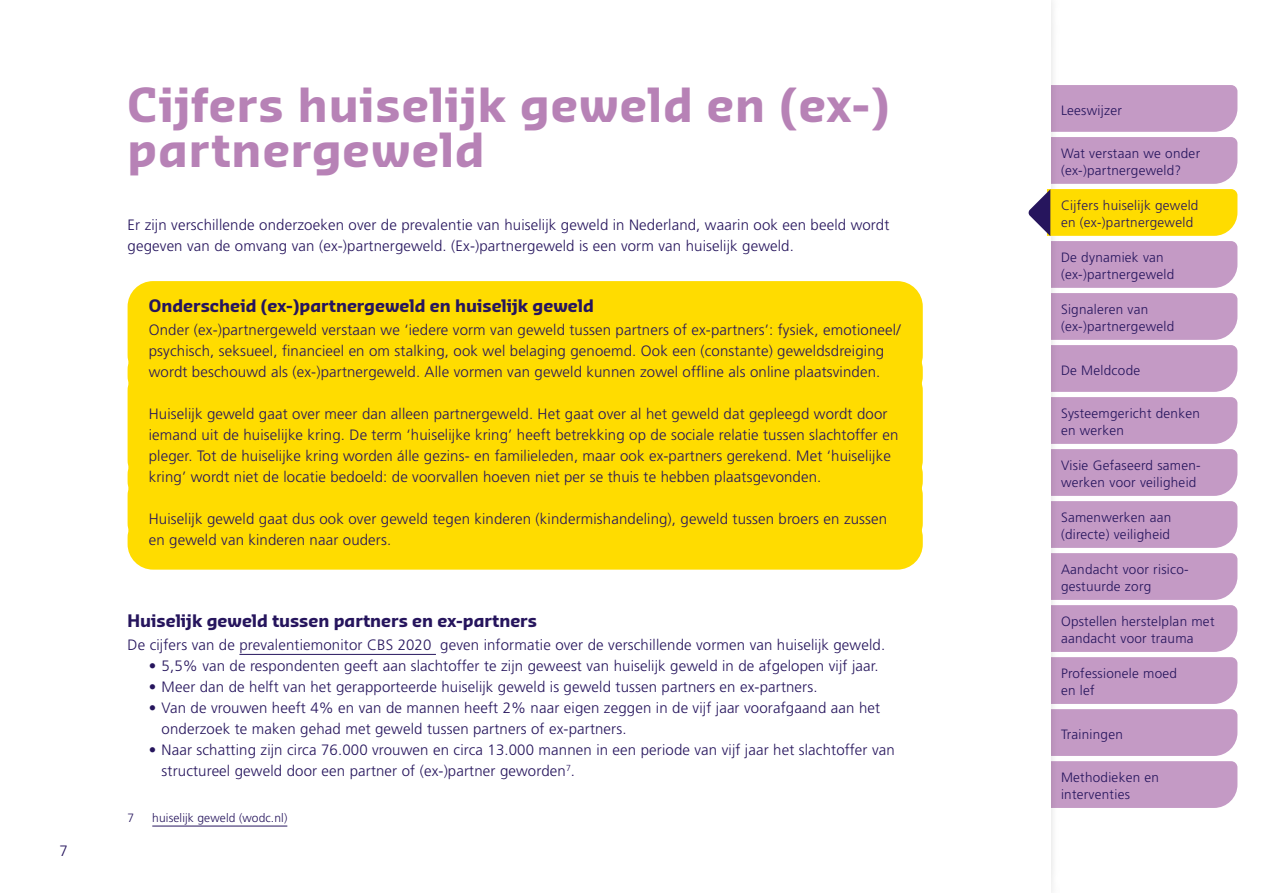
<style>
.page{position:relative;width:1263px;height:893px;background:#fff}
.page>*{position:absolute;margin:0;border:0;box-sizing:border-box;transform-origin:0 0}
.t1{font:700 45px/45px "Sansa Pro";letter-spacing:.025em;color:#b782b6}
.t2{font:700 16.5px "Sansa Pro";color:#26155d}
.t3{font:300 15px/21px "Frutiger LT Pro";letter-spacing:.01em;color:#26155d}
.t4{font:300 13.5px/17.2px "Frutiger LT Pro";letter-spacing:.02em;color:#26155d}
.t5{font:300 12px "Frutiger LT Pro";letter-spacing:.01em;color:#26155d}
</style>
<div class="page">
<svg style="left:1028px;top:85px;width:209px;height:723px"></svg>
<div style="left:128px;top:281px;width:795px;height:100px;background:#ffdc00;border-radius:26px"></div>
<div style="left:128px;top:344px;width:795px;height:58px;background:#ffdc00;border-radius:26px"></div>
<div style="left:128px;top:365px;width:795px;height:121px;background:#ffdc00;border-radius:26px"></div>
<div style="left:128px;top:449px;width:795px;height:58px;background:#ffdc00;border-radius:26px"></div>
<div style="left:128px;top:470px;width:795px;height:79px;background:#ffdc00;border-radius:26px"></div>
<div style="left:128px;top:512px;width:795px;height:58px;background:#ffdc00;border-radius:26px"></div>
<hr style="left:239px;top:654px;width:197px;height:1px;background:#26155d">
<hr style="left:152px;top:826px;width:135px;height:1px;background:#26155d">
<p class="t3" style="left:60px;top:840px;width:10px">7</p>
<h1 class="t1" style="left:128px;top:82px;width:763px">Cijfers huiselijk geweld en (ex-) partnergeweld</h1>
<p class="t3" style="left:128px;top:214px;width:763px">Er zijn verschillende onderzoeken over de prevalentie van huiselijk geweld in Nederland, waarin ook een beeld wordt gegeven van de omvang van (ex-)partnergeweld. (Ex-)partnergeweld is een vorm van huiselijk geweld.</p>
<p class="t2" style="left:149px;top:295px;width:446px">Onderscheid (ex-)partnergeweld en huiselijk geweld</p>
<p class="t3" style="left:149px;top:319px;width:753px">Onder (ex-)partnergeweld verstaan we ‘iedere vorm van geweld tussen partners of ex-partners’: fysiek, emotioneel/ psychisch, seksueel, financieel en om stalking, ook wel belaging genoemd. Ook een (constante) geweldsdreiging wordt beschouwd als (ex-)partnergeweld. Alle vormen van geweld kunnen zowel offline als online plaatsvinden.</p>
<p class="t3" style="left:149px;top:403px;width:751px">Huiselijk geweld gaat over meer dan alleen partnergeweld. Het gaat over al het geweld dat gepleegd wordt door iemand uit de huiselijke kring. De term ‘huiselijke kring’ heeft betrekking op de sociale relatie tussen slachtoffer en pleger. Tot de huiselijke kring worden álle gezins- en familieleden, maar ook ex-partners gerekend. Met ‘huiselijke kring’ wordt niet de locatie bedoeld: de voorvallen hoeven niet per se thuis te hebben plaatsgevonden.</p>
<p class="t3" style="left:149px;top:508px;width:740px">Huiselijk geweld gaat dus ook over geweld tegen kinderen (kindermishandeling), geweld tussen broers en zussen en geweld van kinderen naar ouders.</p>
<p class="t2" style="left:128px;top:610px;width:411px">Huiselijk geweld tussen partners en ex-partners</p>
<p class="t3" style="left:128px;top:634px;width:759px">De cijfers van de prevalentiemonitor CBS 2020 geven informatie over de verschillende vormen van huiselijk geweld.</p>
<p class="t3" style="left:149px;top:655px;width:731px">• 5,5% van de respondenten geeft aan slachtoffer te zijn geweest van huiselijk geweld in de afgelopen vijf jaar.</p>
<p class="t3" style="left:149px;top:676px;width:670px">• Meer dan de helft van het gerapporteerde huiselijk geweld is geweld tussen partners en ex-partners.</p>
<p class="t3" style="left:162px;top:697px;width:720px;text-indent:-13px">• Van de vrouwen heeft 4% en van de mannen heeft 2% naar eigen zeggen in de vijf jaar voorafgaand aan het onderzoek te maken gehad met geweld tussen partners of ex-partners.</p>
<p class="t3" style="left:162px;top:739px;width:735px;text-indent:-13px">• Naar schatting zijn circa 76.000 vrouwen en circa 13.000 mannen in een periode van vijf jaar het slachtoffer van structureel geweld door een partner of (ex-)partner geworden<sup>7</sup>.</p>
<p class="t5" style="left:128px;top:810px;width:8px">7</p>
<p class="t5" style="left:152px;top:810px;width:137px">huiselijk geweld (wodc.nl)</p>
<p class="t4" style="left:1061px;top:101px;width:62px">Leeswijzer</p>
<p class="t4" style="left:1061px;top:145px;width:141px">Wat verstaan we onder (ex-)partnergeweld?</p>
<p class="t4" style="left:1061px;top:197px;width:139px">Cijfers huiselijk geweld en (ex-)partnergeweld</p>
<p class="t4" style="left:1061px;top:249px;width:115px">De dynamiek van (ex-)partnergeweld</p>
<p class="t4" style="left:1061px;top:301px;width:115px">Signaleren van (ex-)partnergeweld</p>
<p class="t4" style="left:1061px;top:361px;width:81px">De Meldcode</p>
<p class="t4" style="left:1061px;top:405px;width:140px">Systeemgericht denken en werken</p>
<p class="t4" style="left:1061px;top:457px;width:141px">Visie Gefaseerd samen&shy;werken voor veiligheid</p>
<p class="t4" style="left:1061px;top:509px;width:112px">Samenwerken aan (directe) veiligheid</p>
<p class="t4" style="left:1061px;top:561px;width:129px">Aandacht voor risico&shy;gestuurde zorg</p>
<p class="t4" style="left:1061px;top:613px;width:155px">Opstellen herstelplan met aandacht voor trauma</p>
<p class="t4" style="left:1061px;top:665px;width:118px">Professionele moed en lef</p>
<p class="t4" style="left:1061px;top:725px;width:63px">Trainingen</p>
<p class="t4" style="left:1061px;top:769px;width:100px">Methodieken en interventies</p>
</div>
